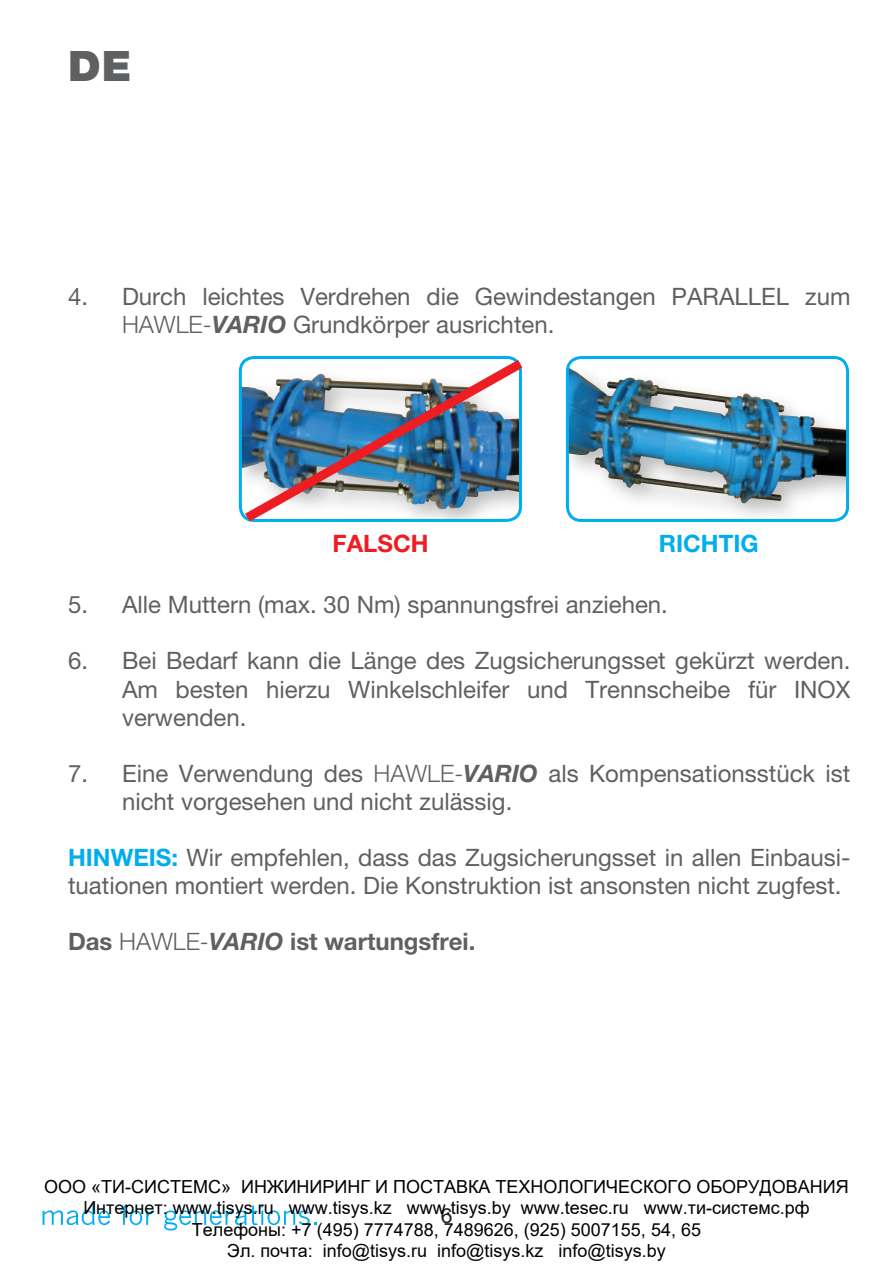
<style>
.page{position:relative;width:893px;height:1276px;background:#fff}
.page>*{position:absolute;margin:0;border:0;box-sizing:border-box;transform-origin:0 0}
.t1{font:900 42px "Helvetica Neue LT Pro";color:#5e6062}
.t2{font:24px/28.2px "Helvetica Neue LT Pro";color:#5e6062}
.t3{font:700 24px "Helvetica Neue LT Pro";color:#5e6062}
.t4{font:700 24px "Helvetica Neue LT Pro";color:#00adee}
.t5{font:700 24px "Helvetica Neue LT Pro";color:#ee1d23}
.t6{font:21px "Helvetica Neue LT Pro";color:#231f20}
.t7{font:18px/21.6px "Arial";color:#000;text-align:center}
.s1{font-weight:300}
.s2{font-weight:700;font-style:italic}
.s3{font-weight:700;color:#00adee}
.s4{font-style:italic}
</style>
<div class="page">
<div style="left:567px;top:362px;width:280px;height:158px;background:#231f20;opacity:.3"></div>
<img style="left:570px;top:370px;width:168px;height:128px">
<div style="left:566px;top:356px;width:283px;height:166px;border:3px solid #00adee;border-radius:14px"></div>
<img style="left:238px;top:356px;width:285px;height:166px">
<svg style="left:43px;top:1205px;width:67px;height:20px"></svg>
<svg style="left:120px;top:1205px;width:34px;height:20px"></svg>
<svg style="left:164px;top:1205px;width:152px;height:25px"></svg>
<p class="t1" style="left:68px;top:41px;width:65px">DE</p>
<p class="t2" style="left:122px;top:281px;width:730px;text-indent:-54px">4. Durch leichtes Verdrehen die Gewindestangen PARALLEL zum<br><span class="s1">HAWLE-</span><span class="s2">VARIO</span> Grundkörper ausrichten.</p>
<p class="t5" style="left:333px;top:528px;width:98px">FALSCH</p>
<p class="t4" style="left:659px;top:528px;width:101px">RICHTIG</p>
<p class="t2" style="left:68px;top:590px;width:601px">5. Alle Muttern (max. 30 Nm) spannungsfrei anziehen.</p>
<p class="t2" style="left:122px;top:646px;width:730px;text-align:justify;text-indent:-54px">6. Bei Bedarf kann die Länge des Zugsicherungsset gekürzt werden.<br>Am besten hierzu Winkelschleifer und Trennscheibe für INOX verwenden.</p>
<p class="t2" style="left:122px;top:759px;width:730px;text-indent:-54px">7. Eine Verwendung des <span class="s1">HAWLE-</span><span class="s2">VARIO</span> als Kompensationsstück ist nicht vorgesehen und nicht zulässig.</p>
<p class="t2" style="left:68px;top:843px;width:784px"><span class="s3">HINWEIS:</span> Wir empfehlen, dass das Zugsicherungsset in allen Einbausi&shy;tuationen montiert werden. Die Konstruktion ist ansonsten nicht zugfest.</p>
<p class="t3" style="left:68px;top:926px;width:409px">Das <span class="s1">HAWLE-</span><span class="s4">VARIO</span> ist wartungsfrei.</p>
<p class="t7" style="left:44px;top:1175px;width:806px">ООО «ТИ-СИСТЕМС» ИНЖИНИРИНГ И ПОСТАВКА ТЕХНОЛОГИЧЕСКОГО ОБОРУДОВАНИЯ Интернет: www.tisys.ru www.tisys.kz www.tisys.by www.tesec.ru www.ти-системс.рф Телефоны: +7 (495) 7774788, 7489626, (925) 5007155, 54, 65<br>Эл. почта: info@tisys.ru info@tisys.kz info@tisys.by</p>
<p class="t6" style="left:441px;top:1203px;width:13px">6</p>
</div>
